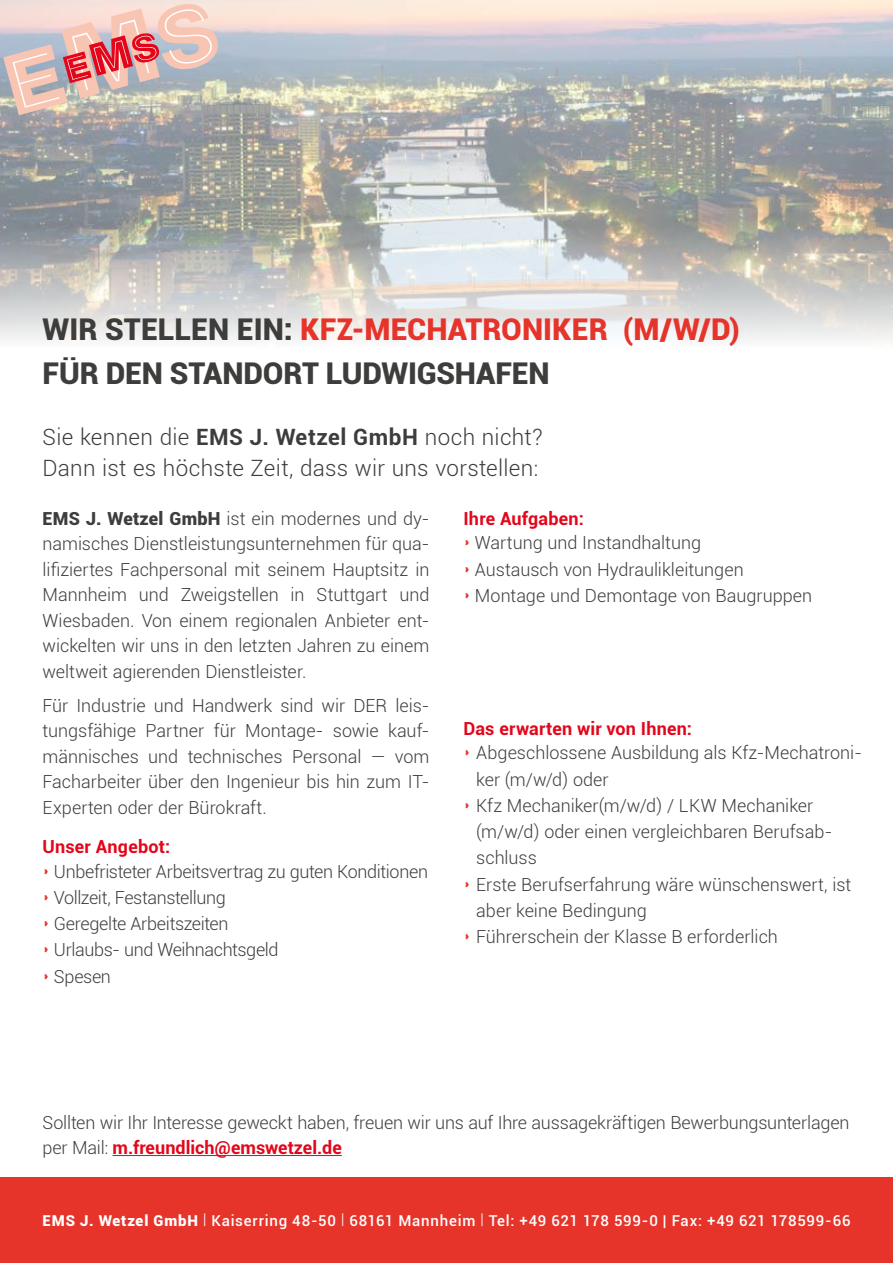
<style>
.page{position:relative;width:893px;height:1263px;background:#fff}
.page>*{position:absolute;margin:0;border:0;box-sizing:border-box;transform-origin:0 0}
.t1{font:900 30px/43.5px "Roboto";color:#3d3d3c}
.t2{font:300 22.5px/31.5px "Roboto";letter-spacing:.015em;color:#3d3d3c}
.t3{font:300 18px/25.5px "Roboto";letter-spacing:-.005em;color:#3d3d3c}
.t4{font:700 18px "Roboto";letter-spacing:.01em;color:#e3061b}
.t5{font:500 15px "Roboto";letter-spacing:.05em;color:#fff}
.s1{color:#e6342a}
.s2{font-weight:700}
.s3{font-weight:900}
.s4{font-weight:700;color:#e3061b}
.s5{font-size:22.5px;color:#e6342a}
.s6{font-weight:300}
</style>
<div class="page">
<img style="left:0;top:0;width:893px;height:340px">
<hr style="left:113px;top:1155px;width:229px;height:1px;background:#e3061b">
<div style="left:0;top:1178px;width:893px;height:85px;background:#e6342a"></div>
<svg style="left:3px;top:2px;width:218px;height:113px;background:#dbb9b5"></svg>
<h1 class="t1" style="left:43px;top:307px;width:699px">WIR STELLEN EIN: <span class="s1">KFZ-MECHATRONIKER (M/W/D)<br></span>FÜR DEN STANDORT LUDWIGSHAFEN</h1>
<p class="t2" style="left:43px;top:420px;width:502px">Sie kennen die <span class="s2">EMS J. Wetzel GmbH</span> noch nicht?<br>Dann ist es höchste Zeit, dass wir uns vorstellen:</p>
<p class="t3" style="left:43px;top:505px;width:388px;text-align:justify"><span class="s3">EMS J. Wetzel GmbH</span> ist ein modernes und dy&shy;namisches Dienstleistungsunternehmen für qua&shy;lifiziertes Fachpersonal mit seinem Hauptsitz in Mannheim und Zweigstellen in Stuttgart und Wiesbaden. Von einem regionalen Anbieter ent&shy;wickelten wir uns in den letzten Jahren zu einem weltweit agierenden Dienstleister.</p>
<p class="t3" style="left:43px;top:692px;width:388px;text-align:justify">Für Industrie und Handwerk sind wir DER leis&shy;tungsfähige Partner für Montage- sowie kauf&shy;männisches und technisches Personal — vom Facharbeiter über den Ingenieur bis hin zum IT-Experten oder der Bürokraft.</p>
<p class="t3" style="left:43px;top:833px;width:387px;line-height:26px"><span class="s4">Unser Angebot:<br></span><span class="s5">›</span> Unbefristeter Arbeitsvertrag zu guten Konditionen <span class="s5">›</span> Vollzeit, Festanstellung<br><span class="s5">›</span> Geregelte Arbeitszeiten<br><span class="s5">›</span> Urlaubs- und Weihnachtsgeld<br><span class="s5">›</span> Spesen</p>
<p class="t3" style="left:463px;top:505px;width:350px"><span class="s4">Ihre Aufgaben:<br></span><span class="s5">›</span> Wartung und Instandhaltung<br><span class="s5">›</span> Austausch von Hydraulikleitungen<br><span class="s5">›</span> Montage und Demontage von Baugruppen</p>
<p class="t4" style="left:463px;top:715px;width:230px">Das erwarten wir von Ihnen:</p>
<p class="t3" style="left:463px;top:739px;width:400px"><span class="s5">›</span> Abgeschlossene Ausbildung als Kfz-Mechatroni-</p>
<p class="t3" style="left:476px;top:766px;width:134px">ker (m/w/d) oder</p>
<p class="t3" style="left:463px;top:792px;width:351px"><span class="s5">›</span> Kfz Mechaniker(m/w/d) / LKW Mechaniker</p>
<p class="t3" style="left:476px;top:818px;width:358px">(m/w/d) oder einen vergleichbaren Berufsab-</p>
<p class="t3" style="left:476px;top:844px;width:62px">schluss</p>
<p class="t3" style="left:463px;top:871px;width:389px"><span class="s5">›</span> Erste Berufserfahrung wäre wünschenswert, ist</p>
<p class="t3" style="left:476px;top:897px;width:172px">aber keine Bedingung</p>
<p class="t3" style="left:463px;top:923px;width:316px"><span class="s5">›</span> Führerschein der Klasse B erforderlich</p>
<p class="t3" style="left:43px;top:1109px;width:808px">Sollten wir Ihr Interesse geweckt haben, freuen wir uns auf Ihre aussagekräftigen Bewerbungsunterlagen per Mail: <span class="s4">m.freundlich@emswetzel.de</span></p>
<p class="t5" style="left:43px;top:1210px;width:809px"><span class="s3">EMS J. Wetzel GmbH</span> <span class="s6">|</span> Kaiserring 48-50 <span class="s6">|</span> 68161 Mannheim <span class="s6">|</span> Tel: +49 621 178 599-0 | Fax: +49 621 178599-66</p>
</div>
